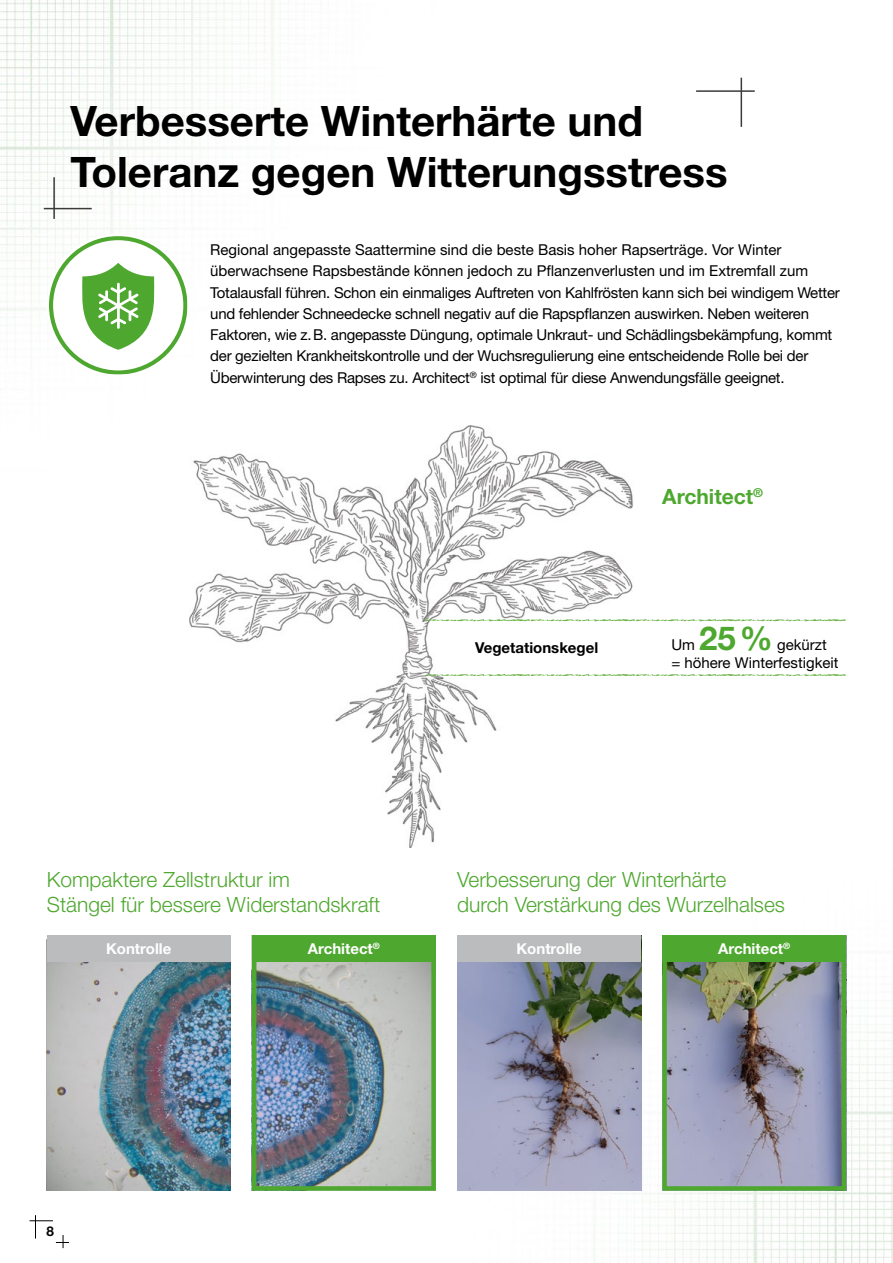
<style>
.page{position:relative;width:893px;height:1263px;background:#fff}
.page>*{position:absolute;margin:0;border:0;box-sizing:border-box;transform-origin:0 0}
.t1{font:700 42px/51px "Helvetica Neue LT Std";color:#000}
.t2{font:300 21px/25.2px "Helvetica Neue LT Std";color:#4ea82f}
.t3{font:700 21px "Helvetica Neue LT Std";color:#4ea82f}
.t4{font:15px/21.3px "Helvetica Neue LT Std";letter-spacing:-.02em;color:#000}
.t5{font:700 15px "Helvetica Neue LT Std";color:#fff}
.t6{font:15px/18px "Helvetica Neue LT Std";color:#000}
.t7{font:700 15px "Helvetica Neue LT Std";color:#000}
.t8{font:700 13.5px "Helvetica Neue LT Std";color:#000}
.t9{font:700 8.7px "Helvetica Neue LT Std";color:#fff}
.s1{font-weight:700;font-size:33px;color:#4ea82f}
</style>
<div class="page">
<img style="left:0;top:0;width:893px;height:1263px">
<img style="left:190px;top:426px;width:446px;height:422px">
<img style="left:47px;top:962px;width:184px;height:229px">
<img style="left:457px;top:962px;width:184px;height:229px">
<img style="left:667px;top:962px;width:174px;height:224px">
<div style="left:662px;top:935px;width:184px;height:256px;border:4px solid #4ea82f"></div>
<img style="left:257px;top:962px;width:174px;height:224px">
<div style="left:252px;top:935px;width:184px;height:256px;border:4px solid #4ea82f"></div>
<svg style="left:49px;top:236px;width:138px;height:139px"></svg>
<hr style="left:53px;top:177px;width:2px;height:42px;background:#3b3b3a">
<hr style="left:44px;top:208px;width:48px;height:1px;background:#3b3b3a">
<hr style="left:741px;top:78px;width:1px;height:49px;background:#3b3b3a">
<hr style="left:696px;top:90px;width:59px;height:2px;background:#3b3b3a">
<svg style="left:425px;top:619px;width:421px;height:2px"></svg>
<svg style="left:425px;top:674px;width:421px;height:2px"></svg>
<div style="left:47px;top:935px;width:184px;height:27px;background:#bbbcbd"></div>
<div style="left:457px;top:935px;width:184px;height:27px;background:#bbbcbd"></div>
<div style="left:252px;top:935px;width:184px;height:27px;background:#4ea82f"></div>
<div style="left:662px;top:935px;width:184px;height:27px;background:#4ea82f"></div>
<svg style="left:30px;top:1215px;width:39px;height:33px"></svg>
<h1 class="t1" style="left:70px;top:95px;width:659px">Verbesserte Winterhärte und<br>Toleranz gegen Witterungsstress</h1>
<p class="t4" style="left:210px;top:239px;width:631px">Regional angepasste Saattermine sind die beste Basis hoher Rapserträge. Vor Winter überwachsene Rapsbestände können jedoch zu Pflanzenverlusten und im Extremfall zum Totalausfall führen. Schon ein einmaliges Auftreten von Kahlfrösten kann sich bei windigem Wetter und fehlender Schneedecke schnell negativ auf die Rapspflanzen auswirken. Neben weiteren Faktoren, wie z.B. angepasste Düngung, optimale Unkraut- und Schädlingsbekämpfung, kommt der gezielten Krankheitskontrolle und der Wuchsregulierung eine entscheidende Rolle bei der Überwinterung des Rapses zu. Architect<sup>®</sup> ist optimal für diese Anwendungsfälle geeignet.</p>
<p class="t7" style="left:475px;top:638px;width:125px">Vegetationskegel</p>
<h2 class="t3" style="left:662px;top:483px;width:102px">Architect<sup>®</sup></h2>
<p class="t6" style="left:671px;top:636px;width:169px">Um <span class="s1">25%</span> gekürzt = höhere Winterfestigkeit</p>
<h2 class="t2" style="left:47px;top:866px;width:335px">Kompaktere Zellstruktur im<br>Stängel für bessere Widerstandskraft</h2>
<h2 class="t2" style="left:457px;top:866px;width:329px">Verbesserung der Winterhärte<br>durch Verstärkung des Wurzelhalses</h2>
<p class="t5" style="left:106px;top:939px;width:67px">Kontrolle</p>
<p class="t5" style="left:308px;top:939px;width:66px">Architect</p>
<p class="t5" style="left:516px;top:939px;width:67px">Kontrolle</p>
<p class="t9" style="left:373px;top:940px;width:8px">®</p>
<p class="t5" style="left:718px;top:939px;width:73px">Architect<sup>®</sup></p>
<p class="t8" style="left:47px;top:1223px;width:9px">8</p>
</div>
